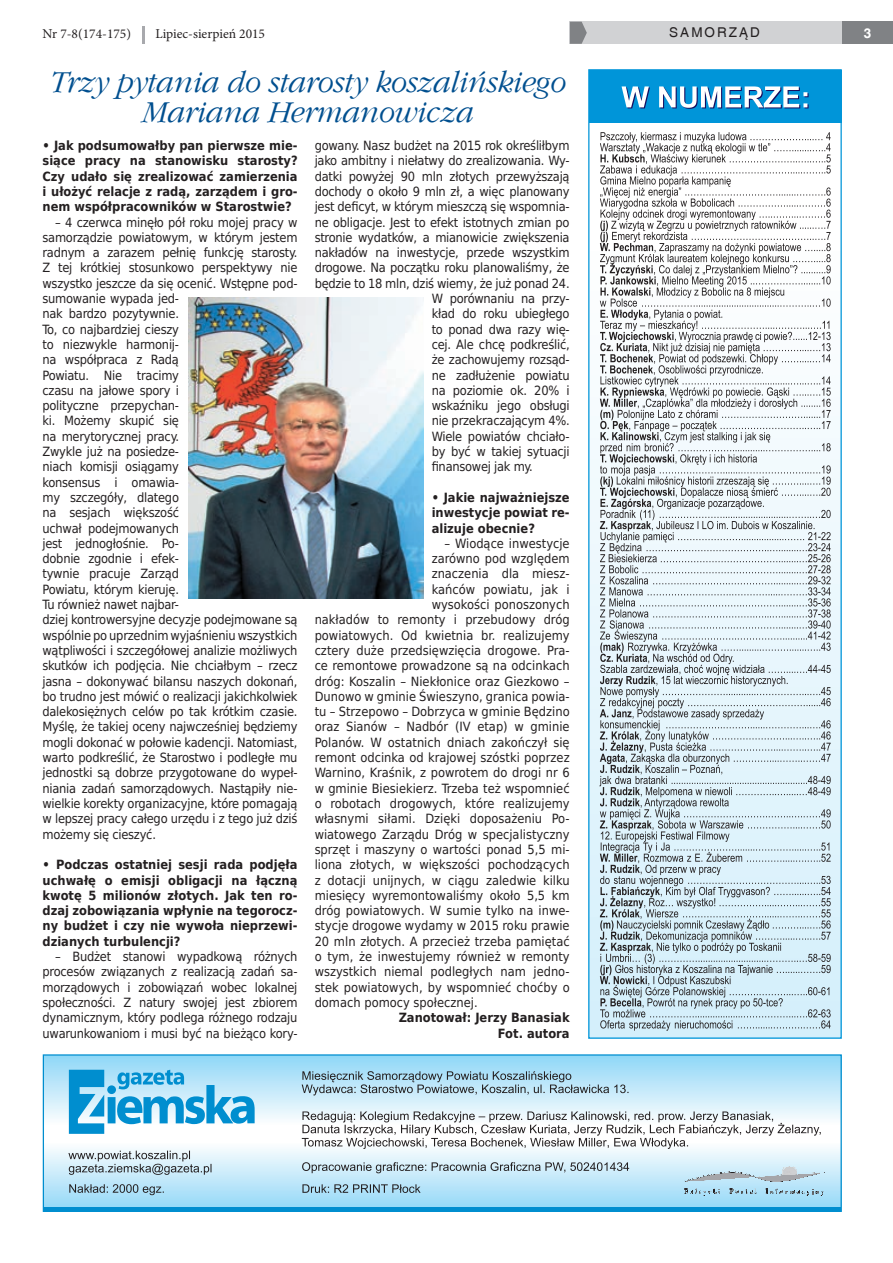
<style>
.page{position:relative;width:893px;height:1263px;background:#fff}
.page>*{position:absolute;margin:0;border:0;box-sizing:border-box;transform-origin:0 0}
.gz_tytul_kursywa{font:italic 31.5px/30px "Gatineau";letter-spacing:-.01em;color:#004f8f;text-align:center}
.t1{font:13.5px "Minion Pro";color:#231f20}
.t2{font:13.5px "Switzerland";letter-spacing:.15em;color:#231f20}
.t3{font:700 13.5px "Switzerland";color:#fff}
.gz_text_glowny{font:12.75px/15.3px "DejaVu Sans Condensed";letter-spacing:-.02em;color:#231f20}
.gz_text_glowny-2{font:12.75px "DejaVu Sans Condensed";color:#231f20}
.gz_pytanie_wywiad{font:700 12.75px/15.3px "DejaVu Sans Condensed";color:#231f20;text-align:justify}
.gz_text_glowny-3{font:700 12.75px "DejaVu Sans Condensed";color:#231f20}
</style>
<div class="page">
<div style="left:570px;top:22px;width:323px;height:22px;background:#d1d2d4"></div>
<div style="left:842px;top:22px;width:51px;height:22px;background:#808285"></div>
<svg style="left:570px;top:22px;width:17px;height:22px"></svg>
<hr style="left:142px;top:26px;width:3px;height:17px;background:#a8a9ad">
<div style="left:43px;top:1055px;width:798px;height:69px;background:linear-gradient(to bottom,#8ed6f7,#fbfdfe)"></div>
<svg style="left:69px;top:1070px;width:186px;height:64px"></svg>
<div style="left:43px;top:1142px;width:798px;height:69px;background:linear-gradient(to bottom,#fdfefe,#90d7f7)"></div>
<div style="left:43px;top:1054px;width:799px;height:158px;border:1px solid #008ecf"></div>
<svg style="left:302px;top:1071px;width:326px;height:24px;background:#9cbecf"></svg>
<svg style="left:302px;top:1111px;width:519px;height:38px"></svg>
<svg style="left:302px;top:1162px;width:327px;height:11px;background:#abbfc8"></svg>
<svg style="left:302px;top:1184px;width:119px;height:9px"></svg>
<svg style="left:68px;top:1150px;width:144px;height:25px;background:#b8c8cf"></svg>
<svg style="left:69px;top:1184px;width:95px;height:11px"></svg>
<hr style="left:43px;top:1207px;width:798px;height:4px;background:#008ecf">
<svg style="left:685px;top:1188px;width:35px;height:8px"></svg>
<svg style="left:730px;top:1188px;width:26px;height:5px"></svg>
<svg style="left:766px;top:1188px;width:58px;height:8px"></svg>
<img style="left:748px;top:1177px;width:15px;height:1px">
<svg style="left:685px;top:1171px;width:59px;height:11px"></svg>
<svg style="left:763px;top:1165px;width:62px;height:17px"></svg>
<div style="left:589px;top:244px;width:252px;height:794px;background:linear-gradient(to bottom,#fefefe,#d4effb)"></div>
<div style="left:589px;top:70px;width:252px;height:52px;background:#0095d9"></div>
<svg style="left:622px;top:86px;width:186px;height:23px"></svg>
<svg style="left:599px;top:132px;width:232px;height:899px"></svg>
<img style="left:189px;top:297px;width:234px;height:301px">
<p class="t1" style="left:43px;top:25px;width:90px">Nr 7-8(174-175)</p>
<p class="t1" style="left:155px;top:25px;width:111px">Lipiec-sierpień 2015</p>
<p class="t2" style="left:669px;top:25px;width:92px">SAMORZĄD</p>
<p class="t3" style="left:864px;top:25px;width:9px">3</p>
<p class="gz_tytul_kursywa" style="left:48px;top:67px;width:518px">Trzy pytania do starosty koszalińskiego<br>Mariana Hermanowicza</p>
<p class="gz_text_glowny" style="left:315px;top:138px;width:256px">gowany. Nasz budżet na 2015 rok określiłbym</p>
<p class="gz_text_glowny" style="left:315px;top:153px;width:257px">jako ambitny i niełatwy do zrealizowania. Wy-</p>
<p class="gz_text_glowny" style="left:315px;top:168px;width:256px">datki powyżej 90 mln złotych przewyższają</p>
<p class="gz_text_glowny" style="left:315px;top:183px;width:256px">dochody o około 9 mln zł, a więc planowany</p>
<p class="gz_text_glowny" style="left:315px;top:199px;width:257px">jest deficyt, w którym mieszczą się wspomnia-</p>
<p class="gz_text_glowny" style="left:315px;top:214px;width:256px">ne obligacje. Jest to efekt istotnych zmian po</p>
<p class="gz_text_glowny" style="left:315px;top:229px;width:256px">stronie wydatków, a mianowicie zwiększenia</p>
<p class="gz_text_glowny" style="left:315px;top:245px;width:256px">nakładów na inwestycje, przede wszystkim</p>
<p class="gz_text_glowny" style="left:315px;top:260px;width:256px">drogowe. Na początku roku planowaliśmy, że</p>
<p class="gz_text_glowny" style="left:315px;top:275px;width:256px">będzie to 18 mln, dziś wiemy, że już ponad 24.</p>
<p class="gz_text_glowny" style="left:432px;top:291px;width:140px">W porównaniu na przy-</p>
<p class="gz_text_glowny" style="left:432px;top:306px;width:139px">kład do roku ubiegłego</p>
<p class="gz_text_glowny" style="left:432px;top:321px;width:140px">to ponad dwa razy wię-</p>
<p class="gz_text_glowny" style="left:432px;top:336px;width:140px">cej. Ale chcę podkreślić,</p>
<p class="gz_text_glowny" style="left:432px;top:352px;width:140px">że zachowujemy rozsąd-</p>
<p class="gz_text_glowny" style="left:432px;top:367px;width:139px">ne zadłużenie powiatu</p>
<p class="gz_text_glowny" style="left:432px;top:382px;width:139px">na poziomie ok. 20% i</p>
<p class="gz_text_glowny" style="left:432px;top:398px;width:139px">wskaźniku jego obsługi</p>
<p class="gz_text_glowny" style="left:432px;top:413px;width:139px">nie przekraczającym 4%.</p>
<p class="gz_text_glowny" style="left:432px;top:428px;width:140px">Wiele powiatów chciało-</p>
<p class="gz_text_glowny" style="left:432px;top:444px;width:139px">by być w takiej sytuacji</p>
<p class="gz_text_glowny" style="left:432px;top:459px;width:103px">finansowej jak my.</p>
<p class="gz_pytanie_wywiad" style="left:432px;top:489px;width:140px">• Jakie najważniejsze inwestycje powiat re&shy;alizuje obecnie?</p>
<p class="gz_text_glowny-2" style="left:444px;top:533px;width:127px">– Wiodące inwestycje</p>
<p class="gz_text_glowny-2" style="left:432px;top:548px;width:139px">zarówno pod względem</p>
<p class="gz_text_glowny-2" style="left:432px;top:564px;width:140px">znaczenia dla miesz-</p>
<p class="gz_text_glowny-2" style="left:432px;top:579px;width:139px">kańców powiatu, jak i</p>
<p class="gz_text_glowny-2" style="left:432px;top:594px;width:139px">wysokości ponoszonych</p>
<p class="gz_text_glowny-2" style="left:315px;top:609px;width:256px">nakładów to remonty i przebudowy dróg</p>
<p class="gz_text_glowny-2" style="left:315px;top:625px;width:256px">powiatowych. Od kwietnia br. realizujemy</p>
<p class="gz_text_glowny-2" style="left:315px;top:640px;width:257px">cztery duże przedsięwzięcia drogowe. Pra-</p>
<p class="gz_text_glowny-2" style="left:315px;top:655px;width:256px">ce remontowe prowadzone są na odcinkach</p>
<p class="gz_text_glowny-2" style="left:315px;top:671px;width:256px">dróg: Koszalin – Niekłonice oraz Giezkowo –</p>
<p class="gz_text_glowny-2" style="left:315px;top:686px;width:257px">Dunowo w gminie Świeszyno, granica powia-</p>
<p class="gz_text_glowny-2" style="left:315px;top:701px;width:256px">tu – Strzepowo – Dobrzyca w gminie Będzino</p>
<p class="gz_text_glowny-2" style="left:315px;top:717px;width:256px">oraz Sianów – Nadbór (IV etap) w gminie</p>
<p class="gz_text_glowny-2" style="left:315px;top:732px;width:257px">Polanów. W ostatnich dniach zakończył się</p>
<p class="gz_text_glowny-2" style="left:315px;top:747px;width:256px">remont odcinka od krajowej szóstki poprzez</p>
<p class="gz_text_glowny-2" style="left:315px;top:762px;width:256px">Warnino, Kraśnik, z powrotem do drogi nr 6</p>
<p class="gz_text_glowny-2" style="left:315px;top:778px;width:256px">w gminie Biesiekierz. Trzeba też wspomnieć</p>
<p class="gz_text_glowny-2" style="left:315px;top:793px;width:256px">o robotach drogowych, które realizujemy</p>
<p class="gz_text_glowny-2" style="left:315px;top:808px;width:257px">własnymi siłami. Dzięki doposażeniu Po-</p>
<p class="gz_text_glowny-2" style="left:315px;top:824px;width:257px">wiatowego Zarządu Dróg w specjalistyczny</p>
<p class="gz_text_glowny-2" style="left:315px;top:839px;width:257px">sprzęt i maszyny o wartości ponad 5,5 mi-</p>
<p class="gz_text_glowny-2" style="left:315px;top:854px;width:256px">liona złotych, w większości pochodzących</p>
<p class="gz_text_glowny-2" style="left:315px;top:870px;width:256px">z dotacji unijnych, w ciągu zaledwie kilku</p>
<p class="gz_text_glowny-2" style="left:315px;top:885px;width:256px">miesięcy wyremontowaliśmy około 5,5 km</p>
<p class="gz_text_glowny-2" style="left:315px;top:900px;width:257px">dróg powiatowych. W sumie tylko na inwe-</p>
<p class="gz_text_glowny-2" style="left:315px;top:915px;width:257px">stycje drogowe wydamy w 2015 roku prawie</p>
<p class="gz_text_glowny-2" style="left:315px;top:931px;width:256px">20 mln złotych. A przecież trzeba pamiętać</p>
<p class="gz_text_glowny-2" style="left:315px;top:946px;width:256px">o tym, że inwestujemy również w remonty</p>
<p class="gz_text_glowny-2" style="left:315px;top:961px;width:257px">wszystkich niemal podległych nam jedno-</p>
<p class="gz_text_glowny-2" style="left:315px;top:977px;width:256px">stek powiatowych, by wspomnieć choćby o</p>
<p class="gz_text_glowny-2" style="left:315px;top:992px;width:165px">domach pomocy społecznej.</p>
<p class="gz_text_glowny-3" style="left:399px;top:1007px;width:172px">Zanotował: Jerzy Banasiak</p>
<p class="gz_text_glowny-3" style="left:498px;top:1022px;width:73px">Fot. autora</p>
<p class="gz_pytanie_wywiad" style="left:43px;top:138px;width:257px">• Jak podsumowałby pan pierwsze mie&shy;siące pracy na stanowisku starosty?<br>Czy udało się zrealizować zamierzenia i ułożyć relacje z radą, zarządem i gro&shy;nem współpracowników w Starostwie?</p>
<p class="gz_text_glowny" style="left:43px;top:214px;width:257px;text-indent:13px">– 4 czerwca minęło pół roku mojej pracy w samorządzie powiatowym, w którym jestem radnym a zarazem pełnię funkcję starosty.<br>Z tej krótkiej stosunkowo perspektywy nie wszystko jeszcze da się ocenić. Wstępne pod&shy;sumowanie wypada jed-<br>nak bardzo pozytywnie.<br>To, co najbardziej cieszy<br>to niezwykle harmonij-<br>na współpraca z Radą<br>Powiatu. Nie tracimy<br>czasu na jałowe spory i<br>polityczne przepychan-<br>ki. Możemy skupić się<br>na merytorycznej pracy.<br>Zwykle już na posiedze-<br>niach komisji osiągamy<br>konsensus i omawia-<br>my szczegóły, dlatego<br>na sesjach większość<br>uchwał podejmowanych<br>jest jednogłośnie. Po-<br>dobnie zgodnie i efek-<br>tywnie pracuje Zarząd<br>Powiatu, którym kieruję.<br>Tu również nawet najbar-<br>dziej kontrowersyjne decyzje podejmowane są wspólnie po uprzednim wyjaśnieniu wszystkich wątpliwości i szczegółowej analizie możliwych skutków ich podjęcia. Nie chciałbym – rzecz jasna – dokonywać bilansu naszych dokonań, bo trudno jest mówić o realizacji jakichkolwiek dalekosiężnych celów po tak krótkim czasie.<br>Myślę, że takiej oceny najwcześniej będziemy mogli dokonać w połowie kadencji. Natomiast, warto podkreślić, że Starostwo i podległe mu jednostki są dobrze przygotowane do wypeł&shy;niania zadań samorządowych. Nastąpiły nie&shy;wielkie korekty organizacyjne, które pomagają w lepszej pracy całego urzędu i z tego już dziś możemy się cieszyć.</p>
<p class="gz_pytanie_wywiad" style="left:43px;top:857px;width:257px">• Podczas ostatniej sesji rada podjęła uchwałę o emisji obligacji na łączną kwotę 5 milionów złotych. Jak ten ro&shy;dzaj zobowiązania wpłynie na tegorocz&shy;ny budżet i czy nie wywoła nieprzewi&shy;dzianych turbulencji?</p>
<p class="gz_text_glowny" style="left:43px;top:948px;width:257px;text-align:justify;text-indent:13px">– Budżet stanowi wypadkową różnych procesów związanych z realizacją zadań sa&shy;morządowych i zobowiązań wobec lokalnej społeczności. Z natury swojej jest zbiorem dynamicznym, który podlega różnego rodzaju uwarunkowaniom i musi być na bieżąco kory-</p>
</div>
